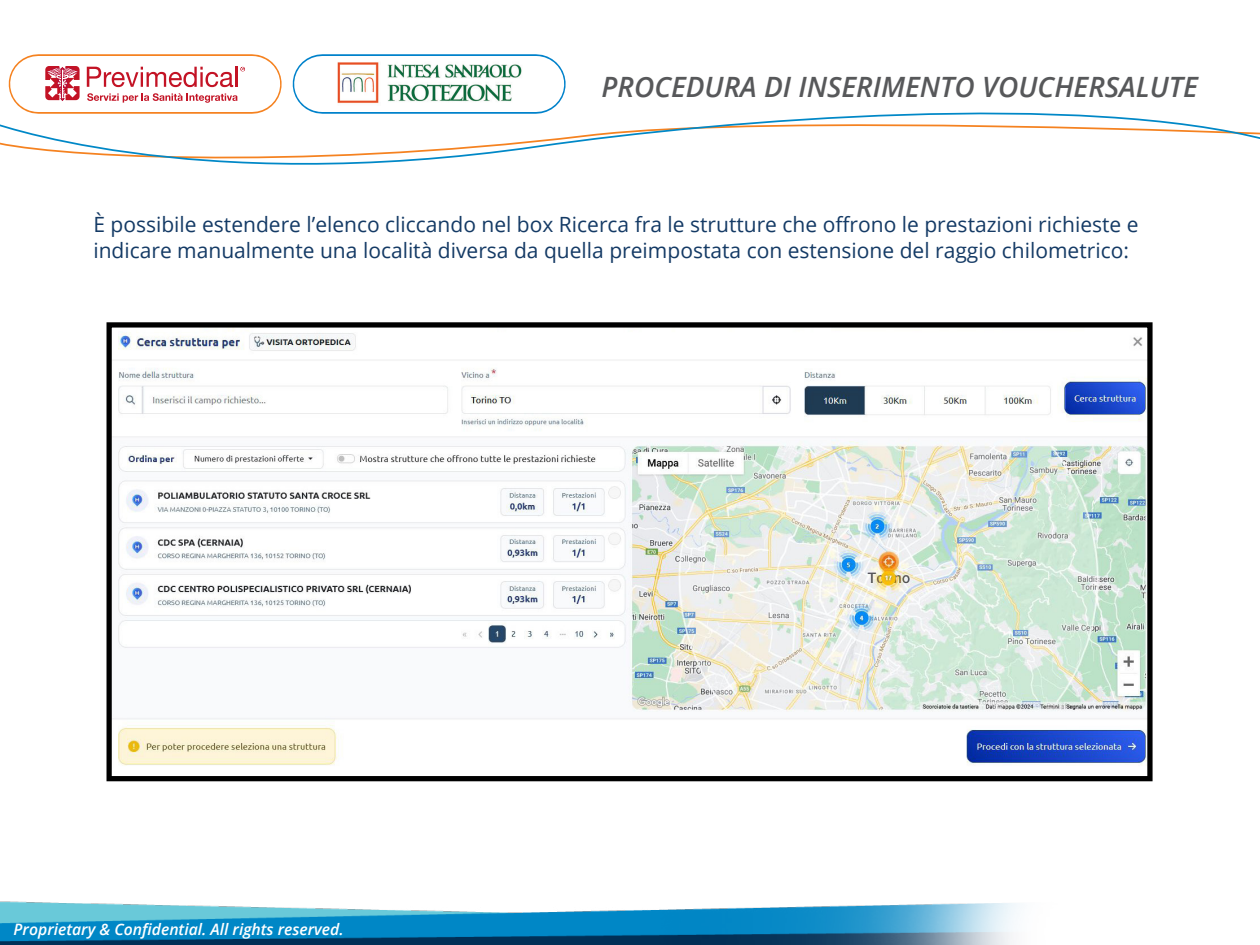
<style>
.page{position:relative;width:1260px;height:945px;background:#fff}
.page>*{position:absolute;margin:0;border:0;box-sizing:border-box;transform-origin:0 0}
.sotto_titoletto{font:italic 600 28px "Open Sans";color:#57585a}
.t1{font:21px "Open Sans";color:#143a65}
.t2{font:italic 600 15.75px "Open Sans";color:#fff}
</style>
<div class="page">
<svg style="left:0;top:91px;width:1260px;height:74px"></svg>
<img style="left:0;top:902px;width:1018px;height:43px">
<div style="left:38px;top:54px;width:214px;height:60px;background:#f58220"></div>
<div style="left:38px;top:56px;width:214px;height:56px;background:#fff"></div>
<svg style="left:240px;top:67px;width:5px;height:4px"></svg>
<svg style="left:87px;top:93px;width:151px;height:10px"></svg>
<svg style="left:87px;top:67px;width:146px;height:20px"></svg>
<hr style="left:235px;top:67px;width:3px;height:20px;background:#c31325">
<svg style="left:45px;top:66px;width:35px;height:35px"></svg>
<div style="left:322px;top:54px;width:214px;height:60px;background:#0082cb"></div>
<div style="left:322px;top:56px;width:214px;height:56px;background:#fff"></div>
<img style="left:337px;top:62px;width:185px;height:42px">
<img style="left:113px;top:328px;width:1034px;height:438px">
<div style="left:107px;top:322px;width:1046px;height:459px;border:5px solid #000"></div>
<p class="sotto_titoletto" style="left:602px;top:67px;width:598px">PROCEDURA DI INSERIMENTO VOUCHERSALUTE</p>
<p class="t1" style="left:93px;top:210px;width:1047px">È possibile estendere l’elenco cliccando nel box Ricerca fra le strutture che offrono le prestazioni richieste e</p>
<p class="t1" style="left:93px;top:236px;width:1037px">indicare manualmente una località diversa da quella preimpostata con estensione del raggio chilometrico:</p>
<p class="t2" style="left:14px;top:918px;width:332px">Proprietary &amp; Confidential. All rights reserved.</p>
</div>
